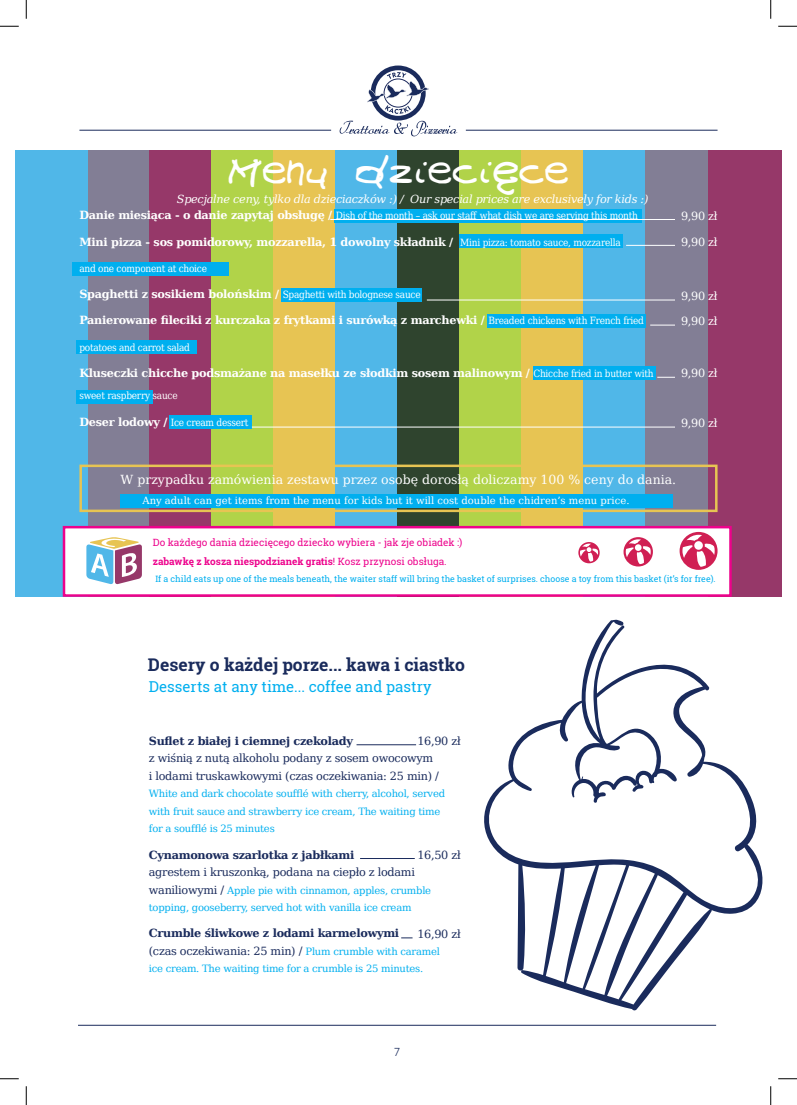
<style>
.page{position:relative;width:797px;height:1105px;background:#fff}
.page>*{position:absolute;margin:0;border:0;box-sizing:border-box;transform-origin:0 0}
.t1{font:37.5px "Trix";color:#fff}
.t2{font:700 17.5px "Roboto Slab";color:#1a2b5c}
.t3{font:15px "Roboto Slab";color:#00afef}
.t4{font:12.5px "DejaVu Serif";color:#fff}
.t5{font:700 11.25px "DejaVu Serif";letter-spacing:-.025em;color:#fff}
.t6{font:11.25px/17.5px "DejaVu Serif";letter-spacing:-.025em;color:#1a2b5c}
.t7{font:700 11.25px/17.5px "DejaVu Serif";letter-spacing:-.025em;color:#1a2b5c}
.t8{font:italic 11.25px "DejaVu Serif";letter-spacing:-.025em;color:#fff}
.t9{font:11.25px "DejaVu Serif";letter-spacing:-.025em;color:#fff}
.t10{font:300 11.25px "News Gothic BT";color:#1a2b5c}
.t11{font:10px/17.5px "DejaVu Serif";letter-spacing:-.025em;color:#00afef}
.t12{font:10px "DejaVu Serif Condensed";letter-spacing:-.025em;color:#fff}
.t13{font:10px/18.8px "Roboto Slab";color:#ed028c}
.t14{font:10px "DejaVu Serif";color:#fff}
.t15{font:8.75px "Roboto Slab";color:#00afef}
.s1{font-family:"DejaVu Serif";font-weight:700;font-size:11.25px}
.s2{font-family:"DejaVu Serif Condensed";font-weight:400;font-size:10px}
.s3{font-weight:700}
.s4{font-size:11.25px;color:#1a2b5c}
.s5{font-weight:400}
.s6{font-weight:400;font-size:10px;color:#00afef}
</style>
<div class="page">
<svg style="left:484px;top:620px;width:279px;height:391px"></svg>
<hr style="left:79px;top:130px;width:252px;height:1px;background:#1a2b5c">
<div style="left:370px;top:66px;width:55px;height:55px;border:5px solid #1a2b5c;border-radius:50%"></div>
<svg style="left:339px;top:121px;width:118px;height:15px"></svg>
<svg style="left:367px;top:72px;width:62px;height:42px"></svg>
<hr style="left:466px;top:130px;width:251px;height:1px;background:#1a2b5c">
<div style="left:87px;top:150px;width:62px;height:447px;background:#827e95"></div>
<div style="left:149px;top:150px;width:62px;height:447px;background:#963869"></div>
<div style="left:211px;top:150px;width:62px;height:447px;background:#b1d349"></div>
<div style="left:273px;top:150px;width:62px;height:447px;background:#e7c453"></div>
<div style="left:335px;top:150px;width:62px;height:447px;background:#50b7e8"></div>
<div style="left:397px;top:150px;width:62px;height:447px;background:#2f442e"></div>
<div style="left:459px;top:150px;width:62px;height:447px;background:#b1d349"></div>
<div style="left:521px;top:150px;width:62px;height:447px;background:#e7c453"></div>
<div style="left:583px;top:150px;width:62px;height:447px;background:#50b7e8"></div>
<div style="left:645px;top:150px;width:62px;height:447px;background:#827e95"></div>
<div style="left:707px;top:150px;width:74px;height:447px;background:#963869"></div>
<div style="left:16px;top:150px;width:72px;height:447px;background:#50b7e8"></div>
<div style="left:63px;top:526px;width:668px;height:71px;background:#fff;border:2px solid #ed028c"></div>
<svg style="left:86px;top:537px;width:56px;height:47px"></svg>
<svg style="left:679px;top:532px;width:38px;height:38px"></svg>
<svg style="left:623px;top:537px;width:30px;height:29px"></svg>
<svg style="left:578px;top:542px;width:21px;height:21px"></svg>
<div style="left:334px;top:209px;width:308px;height:13px;background:#00afef"></div>
<div style="left:72px;top:262px;width:157px;height:14px;background:#00afef"></div>
<div style="left:120px;top:494px;width:553px;height:13px;background:#00afef"></div>
<div style="left:170px;top:415px;width:82px;height:14px;background:#00afef"></div>
<div style="left:76px;top:390px;width:77px;height:13px;background:#00afef"></div>
<div style="left:533px;top:366px;width:122px;height:14px;background:#00afef"></div>
<div style="left:76px;top:340px;width:121px;height:14px;background:#00afef"></div>
<div style="left:487px;top:314px;width:158px;height:13px;background:#00afef"></div>
<div style="left:281px;top:288px;width:140px;height:14px;background:#00afef"></div>
<div style="left:459px;top:234px;width:164px;height:14px;background:#00afef"></div>
<hr style="left:330px;top:219px;width:345px;height:1px;background:#fff">
<hr style="left:626px;top:245px;width:49px;height:1px;background:#fff">
<hr style="left:427px;top:300px;width:248px;height:1px;background:#fff">
<div style="left:79px;top:465px;width:638px;height:47px;border:2px solid #e7c453"></div>
<svg style="left:650px;top:325px;width:25px;height:1px"></svg>
<svg style="left:657px;top:377px;width:18px;height:1px"></svg>
<hr style="left:252px;top:427px;width:423px;height:1px;background:#fff">
<hr style="left:360px;top:858px;width:55px;height:1px;background:#1a2b5c">
<hr style="left:356px;top:744px;width:60px;height:1px;background:#1a2b5c">
<hr style="left:78px;top:1025px;width:638px;height:1px;background:#1a2b5c">
<svg style="left:0;top:25px;width:19px;height:2px"></svg>
<svg style="left:778px;top:25px;width:19px;height:2px"></svg>
<svg style="left:0;top:1078px;width:19px;height:1px"></svg>
<svg style="left:778px;top:1078px;width:19px;height:1px"></svg>
<svg style="left:25px;top:0;width:2px;height:19px"></svg>
<svg style="left:25px;top:1086px;width:2px;height:19px"></svg>
<svg style="left:770px;top:0;width:1px;height:19px"></svg>
<svg style="left:770px;top:1086px;width:1px;height:19px"></svg>
<h1 class="t1" style="left:228px;top:148px;width:342px">Menu dziecięce</h1>
<p class="t8" style="left:177px;top:189px;width:473px">Specjalne ceny, tylko dla dzieciaczków :) / Our special prices are exclusively for kids :)</p>
<p class="t12" style="left:79px;top:207px;width:560px"><span class="s1">Danie miesiąca - o danie zapytaj obsługę /</span> Dish of the month – ask our staff what dish we are serving this month</p>
<p class="t5" style="left:79px;top:232px;width:543px">Mini pizza - sos pomidorowy, mozzarella, 1 dowolny składnik / <span class="s2">Mini pizza: tomato sauce, mozzarella</span></p>
<p class="t12" style="left:79px;top:259px;width:129px">and one component at choice</p>
<p class="t5" style="left:79px;top:284px;width:343px">Spaghetti z sosikiem bolońskim / <span class="s2">Spaghetti with bolognese sauce</span></p>
<p class="t5" style="left:79px;top:310px;width:566px">Panierowane fileciki z kurczaka z frytkami i surówką z marchewki / <span class="s2">Breaded chickens with French fried</span></p>
<p class="t12" style="left:79px;top:338px;width:112px">potatoes and carrot salad</p>
<p class="t5" style="left:79px;top:363px;width:575px">Kluseczki chicche podsmażane na masełku ze słodkim sosem malinowym / <span class="s2">Chicche fried in butter with</span></p>
<p class="t12" style="left:79px;top:387px;width:100px">sweet raspberry sauce</p>
<p class="t12" style="left:79px;top:413px;width:171px"><span class="s1">Deser lodowy /</span> Ice cream dessert</p>
<p class="t9" style="left:681px;top:206px;width:38px">9,90 zł</p>
<p class="t9" style="left:681px;top:232px;width:38px">9,90 zł</p>
<p class="t9" style="left:681px;top:286px;width:38px">9,90 zł</p>
<p class="t9" style="left:681px;top:311px;width:38px">9,90 zł</p>
<p class="t9" style="left:681px;top:363px;width:38px">9,90 zł</p>
<p class="t9" style="left:681px;top:413px;width:38px">9,90 zł</p>
<p class="t4" style="left:120px;top:468px;width:557px">W przypadku zamówienia zestawu przez osobę dorosłą doliczamy 100 % ceny do dania.</p>
<p class="t14" style="left:142px;top:491px;width:488px">Any adult can get items from the menu for kids but it will cost double the chidren’s menu price.</p>
<p class="t13" style="left:153px;top:533px;width:311px">Do każdego dania dziecięcego dziecko wybiera - jak zje obiadek :) <span class="s3">zabawkę z kosza niespodzianek gratis</span>! Kosz przynosi obsługa.</p>
<p class="t15" style="left:155px;top:573px;width:561px">If a child eats up one of the meals beneath, the waiter staff will bring the basket of surprises. choose a toy from this basket (it’s for free).</p>
<h2 class="t2" style="left:148px;top:652px;width:318px">Desery o każdej porze... kawa i ciastko</h2>
<h3 class="t3" style="left:149px;top:676px;width:284px">Desserts at any time... coffee and pastry</h3>
<p class="t7" style="left:149px;top:731px;width:206px">Suflet z białej i ciemnej czekolady</p>
<p class="t6" style="left:149px;top:749px;width:291px">z wiśnią z nutą alkoholu podany z sosem owocowym i lodami truskawkowymi (czas oczekiwania: 25 min) /</p>
<p class="t11" style="left:149px;top:784px;width:298px">White and dark chocolate soufflé with cherry, alcohol, served with fruit sauce and strawberry ice cream, The waiting time for a soufflé is 25 minutes</p>
<p class="t7" style="left:149px;top:845px;width:207px">Cynamonowa szarlotka z jabłkami</p>
<p class="t6" style="left:149px;top:862px;width:267px">agrestem i kruszonką, podana na ciepło z lodami</p>
<p class="t11" style="left:149px;top:880px;width:284px"><span class="s4">waniliowymi /</span> Apple pie with cinnamon, apples, crumble topping, gooseberry, served hot with vanilla ice cream</p>
<p class="t7" style="left:149px;top:924px;width:292px">Crumble śliwkowe z lodami karmelowymi<br><span class="s5">(czas oczekiwania: 25 min) /</span> <span class="s6">Plum crumble with caramel</span></p>
<p class="t11" style="left:149px;top:959px;width:276px">ice cream. The waiting time for a crumble is 25 minutes.</p>
<p class="t6" style="left:417px;top:731px;width:45px">16,90 zł</p>
<p class="t6" style="left:417px;top:845px;width:45px">16,50 zł</p>
<p class="t6" style="left:417px;top:924px;width:45px">16,90 zł</p>
<p class="t10" style="left:394px;top:1046px;width:8px">7</p>
</div>
